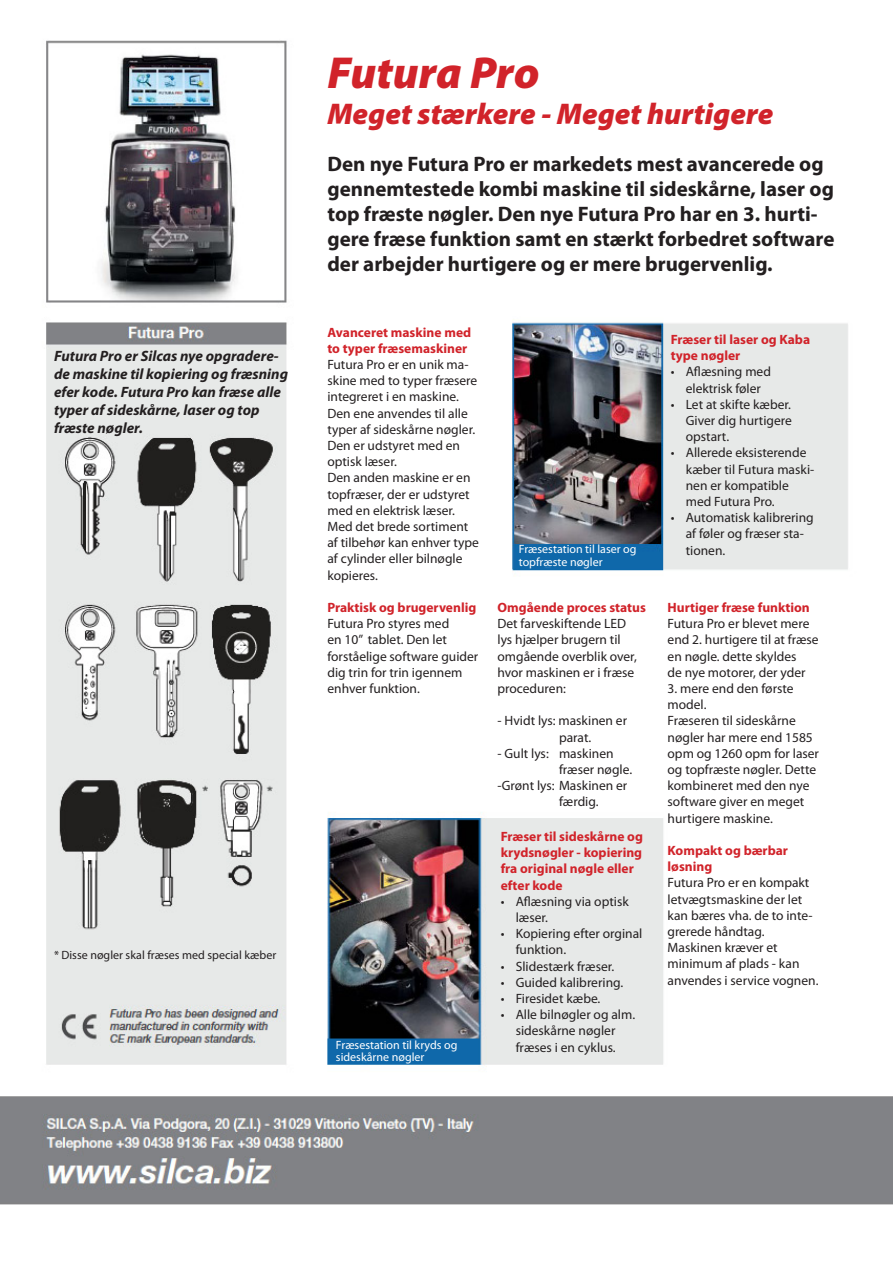
<style>
.page{position:relative;width:893px;height:1263px;background:#fff}
.page>*{position:absolute;margin:0;border:0;box-sizing:border-box;transform-origin:0 0}
.t1{font:italic 900 45px "Myriad Pro";color:#d1232a}
.t2{font:italic 900 30px "Myriad Pro";color:#d1232a}
.t3{font:700 21px/25.2px "Myriad Pro";color:#231f20}
.t4{font:italic 700 15px/18px "Myriad Pro";color:#231f20}
.t5{font:13.5px/16.2px "Myriad Pro";color:#231f20}
.t6{font:700 13.5px/16.2px "Myriad Pro";color:#d1232a}
.t7{font:12px "Myriad Pro";color:#fff}
.t8{font:12px "Myriad Pro";color:#231f20}
</style>
<div class="page">
<img style="left:0;top:40px;width:893px;height:1165px">
<p class="t4" style="left:54px;top:346px;width:236px">Futura Pro er Silcas nye opgradere&shy;de maskine til kopiering og fræsning efer kode. Futura Pro kan fræse alle typer af sideskårne, laser og top fræste nøgler.</p>
<p class="t8" style="left:54px;top:948px;width:224px">* Disse nøgler skal fræses med special kæber</p>
<p class="t1" style="left:327px;top:43px;width:214px">Futura Pro</p>
<p class="t2" style="left:327px;top:94px;width:448px">Meget stærkere - Meget hurtigere</p>
<p class="t3" style="left:327px;top:150px;width:508px">Den nye Futura Pro er markedets mest avancerede og gennemtestede kombi maskine til sideskårne, laser og top fræste nøgler. Den nye Futura Pro har en 3. hurti&shy;gere fræse funktion samt en stærkt forbedret software der arbejder hurtigere og er mere brugervenlig.</p>
<p class="t6" style="left:327px;top:323px;width:145px">Avanceret maskine med to typer fræsemaskiner</p>
<p class="t5" style="left:327px;top:356px;width:151px">Futura Pro er en unik ma&shy;skine med to typer fræsere integreret i en maskine.</p>
<p class="t5" style="left:327px;top:405px;width:149px">Den ene anvendes til alle typer af sideskårne nøgler.<br>Den er udstyret med en optisk læser.</p>
<p class="t5" style="left:327px;top:469px;width:145px;text-align:justify">Den anden maskine er en topfræser, der er udstyret med en elektrisk læser.</p>
<p class="t5" style="left:327px;top:518px;width:153px">Med det brede sortiment af tilbehør kan enhver type af cylinder eller bilnøgle kopieres.</p>
<p class="t6" style="left:327px;top:599px;width:150px">Praktisk og brugervenlig</p>
<p class="t5" style="left:327px;top:615px;width:152px">Futura Pro styres med<br>en 10” tablet. Den let forståelige software guider dig trin for trin igennem enhver funktion.</p>
<p class="t7" style="left:336px;top:1037px;width:123px">Fræsestation til kryds og</p>
<p class="t7" style="left:336px;top:1050px;width:90px">sideskårne nøgler</p>
<p class="t6" style="left:671px;top:331px;width:141px">Fræser til laser og Kaba type nøgler</p>
<p class="t5" style="left:671px;top:363px;width:102px">• Aflæsning med</p>
<p class="t5" style="left:686px;top:380px;width:77px">elektrisk føler</p>
<p class="t5" style="left:671px;top:396px;width:122px">• Let at skifte kæber.</p>
<p class="t5" style="left:686px;top:412px;width:108px">Giver dig hurtigere opstart.</p>
<p class="t5" style="left:686px;top:444px;width:130px;text-indent:-15px">• Allerede eksisterende kæber til Futura maski&shy;nen er kompatible med Futura Pro.</p>
<p class="t5" style="left:671px;top:509px;width:145px">• Automatisk kalibrering</p>
<p class="t5" style="left:686px;top:525px;width:120px">af føler og fræser sta-</p>
<p class="t7" style="left:519px;top:542px;width:119px">Fræsestation til laser og</p>
<p class="t5" style="left:686px;top:542px;width:41px">tionen.</p>
<p class="t7" style="left:519px;top:555px;width:85px">topfræste nøgler</p>
<p class="t6" style="left:497px;top:599px;width:150px">Omgående proces status</p>
<p class="t5" style="left:497px;top:615px;width:141px">Det farveskiftende LED lys hjælper brugern til omgående overblik over, hvor maskinen er i fræse proceduren:</p>
<p class="t5" style="left:559px;top:712px;width:70px;text-indent:-62px">- Hvidt lys: maskinen er parat.</p>
<p class="t5" style="left:497px;top:745px;width:118px">- Gult lys: maskinen</p>
<p class="t5" style="left:559px;top:761px;width:75px">fræser nøgle.</p>
<p class="t5" style="left:559px;top:777px;width:70px;text-indent:-62px">-Grønt lys: Maskinen er færdig.</p>
<p class="t6" style="left:501px;top:828px;width:144px">Fræser til sideskårne og krydsnøgler - kopiering fra original nøgle eller efter kode</p>
<p class="t5" style="left:516px;top:893px;width:114px;text-indent:-15px">• Aflæsning via optisk læser.</p>
<p class="t5" style="left:501px;top:925px;width:143px">• Kopiering efter orginal</p>
<p class="t5" style="left:516px;top:941px;width:52px">funktion.</p>
<p class="t5" style="left:501px;top:958px;width:115px">• Slidestærk fræser.</p>
<p class="t5" style="left:501px;top:974px;width:124px">• Guided kalibrering.</p>
<p class="t5" style="left:501px;top:990px;width:101px">• Firesidet kæbe.</p>
<p class="t5" style="left:501px;top:1006px;width:136px;text-align:center">• Alle bilnøgler og alm. sideskårne nøgler fræses i en cyklus.</p>
<p class="t6" style="left:668px;top:599px;width:144px">Hurtiger fræse funktion</p>
<p class="t5" style="left:668px;top:615px;width:153px">Futura Pro er blevet mere end 2. hurtigere til at fræse en nøgle. dette skyldes</p>
<p class="t5" style="left:668px;top:664px;width:139px">de nye motorer, der yder</p>
<p class="t5" style="left:668px;top:680px;width:128px">3. mere end den første model.</p>
<p class="t5" style="left:668px;top:712px;width:153px">Fræseren til sideskårne nøgler har mere end 1585 opm og 1260 opm for laser og topfræste nøgler. Dette kombineret med den nye software giver en meget hurtigere maskine.</p>
<p class="t6" style="left:668px;top:842px;width:122px">Kompakt og bærbar løsning</p>
<p class="t5" style="left:668px;top:874px;width:147px">Futura Pro er en kompakt letvægtsmaskine der let kan bæres vha. de to inte&shy;grerede håndtag.</p>
<p class="t5" style="left:668px;top:939px;width:152px">Maskinen kræver et minimum af plads - kan anvendes i service vognen.</p>
</div>
